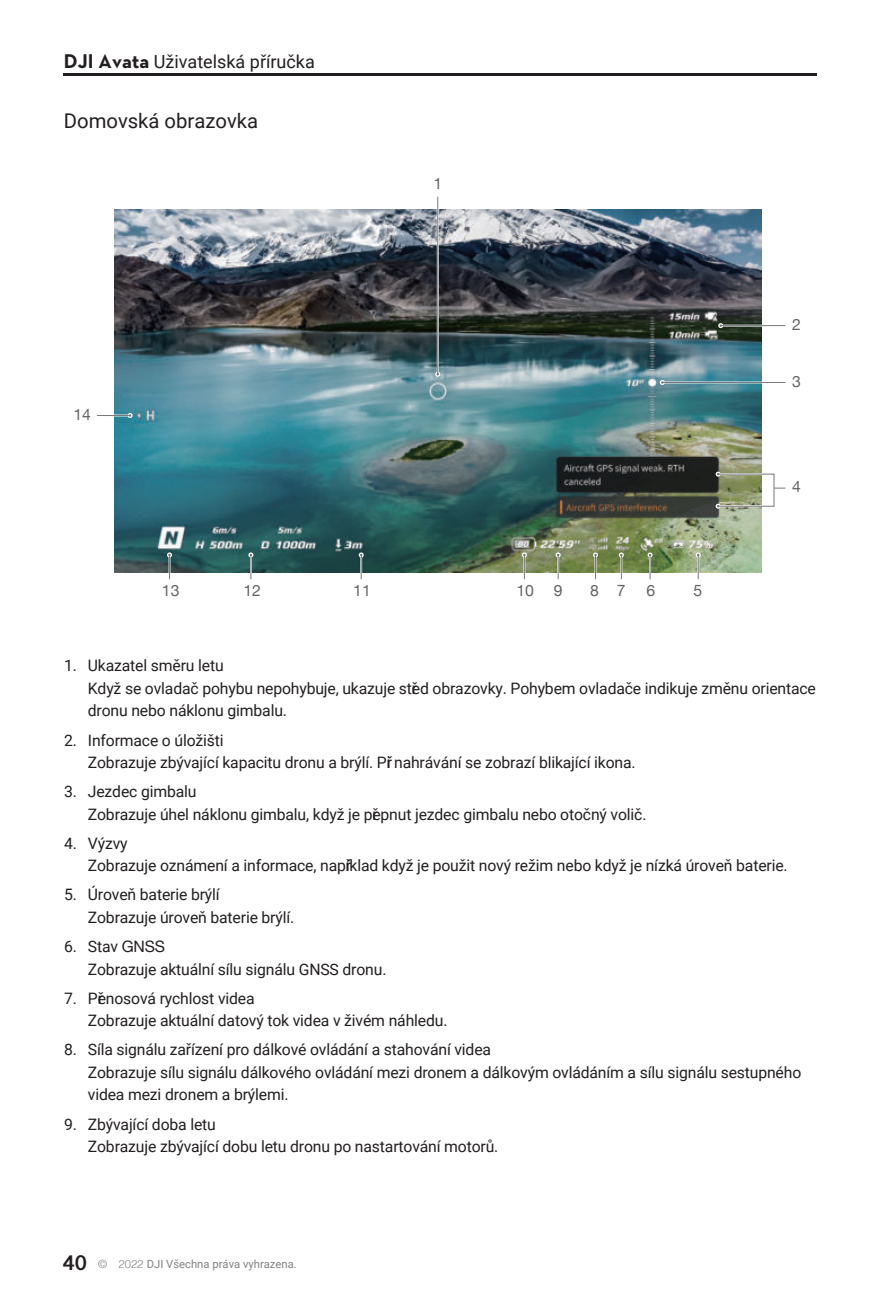
<style>
.page{position:relative;width:881px;height:1308px;background:#fff}
.page>*{position:absolute;margin:0;border:0;box-sizing:border-box;transform-origin:0 0}
.t1{font:20.25px "Roboto";color:#231f20}
.t2{font:18px "Roboto";color:#231f20}
.t3{font:15.75px/22.5px "Roboto";letter-spacing:-.01em;color:#231f20}
.t4{font:15.75px "Helvetica Neue";color:#636366}
.t5{font:11.25px "Roboto";color:#808285}
.s1{font-family:"Dji";font-weight:700;font-size:20.25px}
.s2{font-family:"Helvetica Neue"}
.s3{font-family:"Gujarati Sangam MN";font-weight:700;font-size:18px;color:#231f20}
.s4{font-family:"Helvetica";font-weight:300}
</style>
<div class="page">
<hr style="left:64px;top:74px;width:752px;height:2px;background:#231f20">
<img style="left:115px;top:209px;width:646px;height:363px">
<hr style="left:662px;top:381px;width:123px;height:2px;background:#fff">
<hr style="left:717px;top:473px;width:56px;height:2px;background:#fff">
<hr style="left:717px;top:505px;width:56px;height:2px;background:#fff">
<hr style="left:720px;top:325px;width:64px;height:1px;background:#76787b">
<svg style="left:718px;top:323px;width:5px;height:5px"></svg>
<hr style="left:436px;top:197px;width:2px;height:177px;background:#fff">
<hr style="left:437px;top:197px;width:1px;height:177px;background:#76787b">
<svg style="left:435px;top:372px;width:5px;height:5px"></svg>
<svg style="left:695px;top:552px;width:5px;height:27px"></svg>
<svg style="left:647px;top:552px;width:5px;height:27px"></svg>
<svg style="left:618px;top:552px;width:5px;height:27px"></svg>
<svg style="left:592px;top:552px;width:5px;height:27px"></svg>
<svg style="left:555px;top:552px;width:5px;height:27px"></svg>
<svg style="left:521px;top:552px;width:5px;height:27px"></svg>
<svg style="left:358px;top:552px;width:5px;height:27px"></svg>
<svg style="left:248px;top:552px;width:5px;height:27px"></svg>
<svg style="left:167px;top:552px;width:5px;height:27px"></svg>
<hr style="left:97px;top:414px;width:33px;height:2px;background:#fff">
<hr style="left:97px;top:415px;width:33px;height:1px;background:#76787b">
<svg style="left:127px;top:413px;width:5px;height:5px"></svg>
<hr style="left:662px;top:382px;width:123px;height:1px;background:#76787b">
<svg style="left:659px;top:380px;width:5px;height:5px"></svg>
<div style="left:717px;top:474px;width:57px;height:32px;border:1px solid #76787b"></div>
<svg style="left:715px;top:503px;width:5px;height:5px"></svg>
<svg style="left:715px;top:471px;width:5px;height:5px"></svg>
<p class="t2" style="left:64px;top:49px;width:252px"><span class="s1">DJI Avata</span> Uživatelská příručka</p>
<p class="t1" style="left:64px;top:106px;width:196px">Domovská obrazovka</p>
<p class="t4" style="left:73px;top:408px;width:19px">14</p>
<p class="t4" style="left:162px;top:584px;width:19px">13</p>
<p class="t4" style="left:243px;top:584px;width:19px">12</p>
<p class="t4" style="left:433px;top:178px;width:10px">1</p>
<p class="t4" style="left:353px;top:584px;width:19px">11</p>
<p class="t4" style="left:516px;top:584px;width:19px">10</p>
<p class="t4" style="left:553px;top:584px;width:10px">9</p>
<p class="t4" style="left:590px;top:584px;width:10px">8</p>
<p class="t4" style="left:616px;top:584px;width:10px">7</p>
<p class="t4" style="left:646px;top:584px;width:10px">6</p>
<p class="t4" style="left:693px;top:584px;width:10px">5</p>
<p class="t4" style="left:791px;top:318px;width:10px">2</p>
<p class="t4" style="left:791px;top:375px;width:10px">3</p>
<p class="t4" style="left:791px;top:480px;width:10px">4</p>
<p class="t3" style="left:88px;top:654px;width:729px;text-indent:-24px">1. Ukazatel směru letu<br>Když se ovladač pohybu nepohybuje, ukazuje střed obrazovky. Pohybem ovladače indikuje změnu orientace dronu nebo náklonu gimbalu.</p>
<p class="t3" style="left:88px;top:728px;width:549px;text-indent:-24px">2. Informace o úložišti<br>Zobrazuje zbývající kapacitu dronu a brýlí. Při nahrávání se zobrazí blikající ikona.</p>
<p class="t3" style="left:88px;top:779px;width:560px;text-indent:-24px">3. Jezdec gimbalu<br>Zobrazuje úhel náklonu gimbalu, když je přepnut jezdec gimbalu nebo otočný volič.</p>
<p class="t3" style="left:88px;top:831px;width:701px;text-indent:-24px">4. Výzvy<br>Zobrazuje oznámení a informace, například když je použit nový režim nebo když je nízká úroveň baterie.</p>
<p class="t3" style="left:88px;top:883px;width:208px;text-indent:-24px">5. Úroveň baterie brýlí<br>Zobrazuje úroveň baterie brýlí.</p>
<p class="t3" style="left:88px;top:934px;width:300px;text-indent:-24px">6. Stav <span class="s2">GNSS<br></span>Zobrazuje aktuální sílu signálu GNSS dronu.</p>
<p class="t3" style="left:88px;top:986px;width:361px;text-indent:-24px">7. Přenosová rychlost videa<br>Zobrazuje aktuální datový tok videa v živém náhledu.</p>
<p class="t3" style="left:88px;top:1038px;width:714px;text-indent:-24px">8. Síla signálu zařízení pro dálkové ovládání a stahování videa<br>Zobrazuje sílu signálu dálkového ovládání mezi dronem a dálkovým ovládáním a sílu signálu sestupného videa mezi dronem a brýlemi.</p>
<p class="t3" style="left:88px;top:1112px;width:412px;text-indent:-24px">9. Zbývající doba letu<br>Zobrazuje zbývající dobu letu dronu po nastartování motorů.</p>
<p class="t5" style="left:63px;top:1256px;width:236px"><span class="s3">40</span> <span class="s4">© 2022</span> DJI Všechna práva vyhrazena.</p>
</div>
